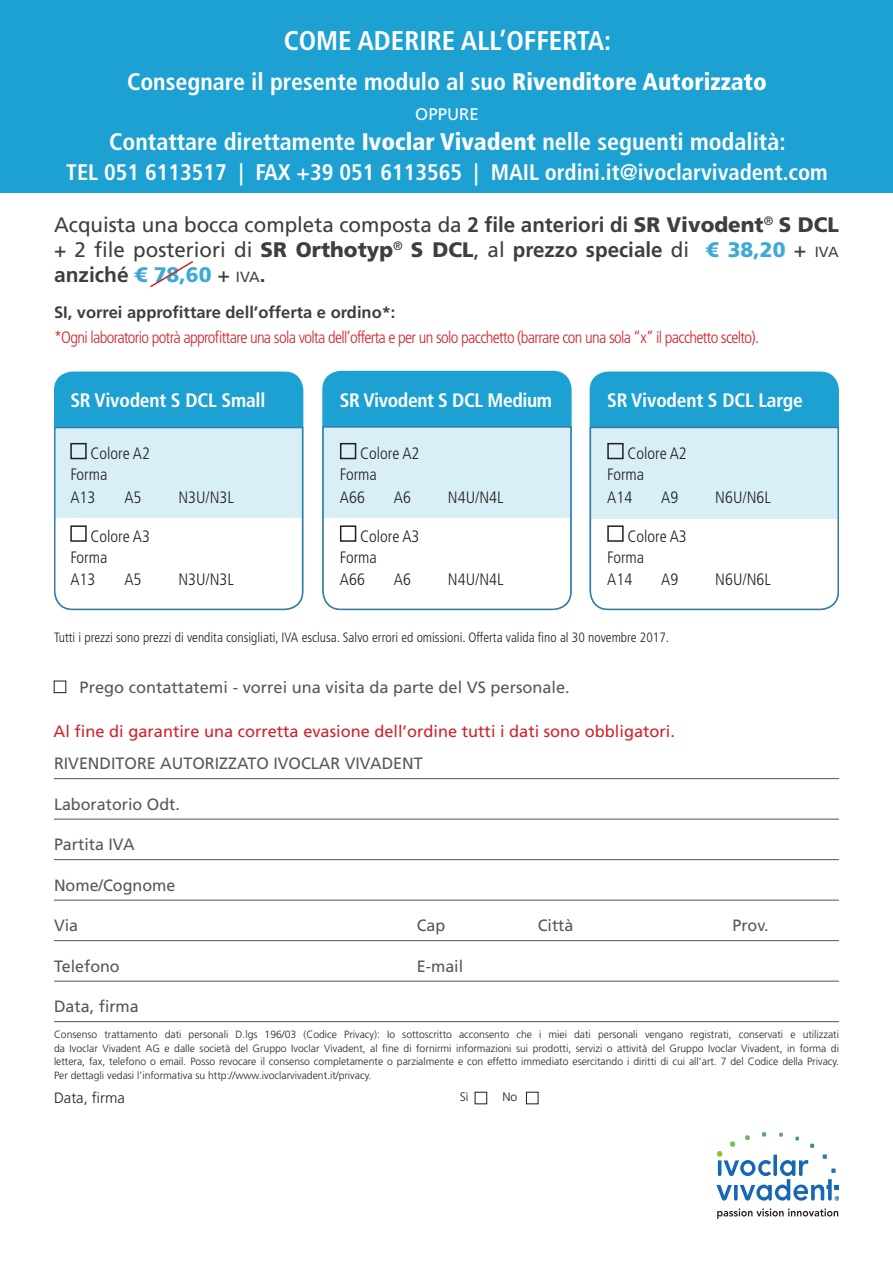
<style>
.page{position:relative;width:893px;height:1263px;background:#fff}
.page>*{position:absolute;margin:0;border:0;box-sizing:border-box;transform-origin:0 0}
.t1{font:700 condensed 27px "Frutiger LT Std";color:#fff}
.t2{font:700 condensed 24px "Frutiger LT Std";color:#fff}
.t3{font:700 condensed 22.5px "Frutiger LT Std";color:#fff}
.t4{font:21px/25.2px "Frutiger LT Std";color:#3e3e3f;text-align:justify}
.t5{font:700 condensed 19.5px "Frutiger LT Std";letter-spacing:-.01em;color:#fff}
.t6{font:16.8px "Frutiger LT Std";color:#fff}
.t7{font:300 condensed 16.5px/21px "Frutiger LT Std";color:#231f20}
.t8{font:300 condensed 16.5px "Frutiger LT Std";letter-spacing:-.04em;color:#d1232a}
.t9{font:700 16.5px "Frutiger LT Std";color:#3e3e3f}
.t10{font:16.35px "Frutiger LT Std";color:#57585a}
.t11{font:16.35px "Frutiger LT Std";color:#d1232a}
.t12{font:300 15px "Frutiger LT Std";color:#231f20}
.t13{font:300 condensed 13.5px "Frutiger LT Std";color:#231f20}
.t14{font:300 12.3px "Frutiger LT Std";color:#231f20}
.t15{font:300 10.5px/13.5px "Frutiger LT Std";color:#231f20;text-align:justify}
.s1{font-weight:900}
.s2{font-weight:700}
.s3{font-weight:900;color:#3ea9d7}
.s4{font-style:inherit}
.s5{font-size:14.7px}
</style>
<div class="page">
<div style="left:590px;top:372px;width:248px;height:237px;background:#1ca1d2;border-radius:18px"></div>
<svg style="left:589px;top:426px;width:250px;height:185px;background:#f2f7f9"></svg>
<div style="left:590px;top:429px;width:249px;height:89px;background:#d8eff7"></div>
<div style="left:323px;top:372px;width:248px;height:237px;background:#1ca1d2;border-radius:18px"></div>
<svg style="left:322px;top:425px;width:250px;height:186px;background:#f2f7fa"></svg>
<div style="left:322px;top:428px;width:249px;height:89px;background:#d8eff7"></div>
<div style="left:55px;top:372px;width:248px;height:237px;background:#1ca1d2;border-radius:18px"></div>
<svg style="left:54px;top:426px;width:250px;height:185px;background:#f4f8fa"></svg>
<div style="left:54px;top:428px;width:249px;height:89px;background:#d8eff7"></div>
<div style="left:0;top:0;width:893px;height:193px;background:#1ca1d2"></div>
<hr style="left:54px;top:778px;width:785px;height:1px;background:#57585a">
<hr style="left:54px;top:819px;width:785px;height:1px;background:#57585a">
<hr style="left:54px;top:859px;width:785px;height:1px;background:#57585a">
<hr style="left:54px;top:900px;width:785px;height:1px;background:#57585a">
<hr style="left:54px;top:940px;width:785px;height:1px;background:#57585a">
<hr style="left:54px;top:981px;width:785px;height:1px;background:#57585a">
<hr style="left:54px;top:1021px;width:785px;height:1px;background:#57585a">
<svg style="left:716px;top:1132px;width:123px;height:68px"></svg>
<svg style="left:717px;top:1208px;width:121px;height:11px"></svg>
<div style="left:70px;top:443px;width:17px;height:16px;border:2px solid #231f20"></div>
<div style="left:70px;top:525px;width:17px;height:17px;border:2px solid #231f20"></div>
<div style="left:340px;top:443px;width:16px;height:16px;border:2px solid #231f20"></div>
<div style="left:340px;top:525px;width:16px;height:17px;border:2px solid #231f20"></div>
<div style="left:607px;top:443px;width:17px;height:16px;border:2px solid #231f20"></div>
<div style="left:607px;top:525px;width:17px;height:17px;border:2px solid #231f20"></div>
<div style="left:54px;top:680px;width:12px;height:13px;border:1px solid #231f20"></div>
<svg style="left:150px;top:261px;width:43px;height:27px"></svg>
<div style="left:475px;top:1092px;width:12px;height:12px;border:1px solid #231f20"></div>
<div style="left:526px;top:1092px;width:13px;height:12px;border:1px solid #231f20"></div>
<h1 class="t1" style="left:284px;top:25px;width:329px">COME ADERIRE ALL’OFFERTA:</h1>
<h2 class="t2" style="left:127px;top:68px;width:641px">Consegnare il presente modulo al suo <span class="s1">Rivenditore Autorizzato</span></h2>
<h3 class="t6" style="left:415px;top:105px;width:65px">OPPURE</h3>
<h2 class="t2" style="left:109px;top:128px;width:678px">Contattare direttamente <span class="s1">Ivoclar Vivadent</span> nelle seguenti modalità:</h2>
<h3 class="t3" style="left:66px;top:159px;width:763px">TEL 051 6113517 | FAX +39 051 6113565 | MAIL ordini.it@ivoclarvivadent.com</h3>
<h3 class="t4" style="left:54px;top:212px;width:786px">Acquista una bocca completa composta da <span class="s2">2 file anteriori di</span> <span class="s1">SR Vivodent</span><sup>®</sup> <span class="s1">S DCL </span>+ 2 file posteriori di <span class="s1">SR Orthotyp</span><sup>®</sup> <span class="s1">S DCL</span>, al <span class="s2">prezzo speciale</span> di <span class="s3">€ 38,20</span> <span class="s4">+</span> <span class="s5">IVA </span><span class="s2">anziché</span> <span class="s3">€ 78,60</span> <span class="s4">+</span> <span class="s5">IVA</span><span class="s2">.</span></h3>
<h3 class="t9" style="left:54px;top:302px;width:343px">SI, vorrei approfittare dell’offerta e ordino*:</h3>
<h3 class="t8" style="left:54px;top:328px;width:707px">*Ogni laboratorio potrà approfittare una sola volta dell’offerta e per un solo pacchetto (barrare con una sola “x” il pacchetto scelto).</h3>
<h3 class="t5" style="left:70px;top:388px;width:197px">SR Vivodent S DCL Small</h3>
<h3 class="t7" style="left:70px;top:443px;width:81px;text-indent:20px">Colore A2<br>Forma</h3>
<h3 class="t7" style="left:70px;top:487px;width:27px">A13</h3>
<h3 class="t7" style="left:124px;top:487px;width:19px">A5</h3>
<h3 class="t7" style="left:178px;top:487px;width:57px">N3U/N3L</h3>
<h3 class="t7" style="left:70px;top:526px;width:81px;text-indent:20px">Colore A3<br>Forma</h3>
<h3 class="t7" style="left:70px;top:569px;width:27px">A13</h3>
<h3 class="t7" style="left:124px;top:569px;width:19px">A5</h3>
<h3 class="t7" style="left:178px;top:569px;width:57px">N3U/N3L</h3>
<h3 class="t5" style="left:340px;top:388px;width:214px">SR Vivodent S DCL Medium</h3>
<h3 class="t7" style="left:340px;top:443px;width:81px;text-indent:20px">Colore A2<br>Forma</h3>
<h3 class="t7" style="left:340px;top:487px;width:27px">A66</h3>
<h3 class="t7" style="left:394px;top:487px;width:19px">A6</h3>
<h3 class="t7" style="left:448px;top:487px;width:57px">N4U/N4L</h3>
<h3 class="t7" style="left:340px;top:526px;width:81px;text-indent:20px">Colore A3<br>Forma</h3>
<h3 class="t7" style="left:340px;top:569px;width:27px">A66</h3>
<h3 class="t7" style="left:394px;top:569px;width:19px">A6</h3>
<h3 class="t7" style="left:448px;top:569px;width:57px">N4U/N4L</h3>
<h3 class="t5" style="left:607px;top:388px;width:197px">SR Vivodent S DCL Large</h3>
<h3 class="t7" style="left:607px;top:443px;width:81px;text-indent:20px">Colore A2<br>Forma</h3>
<h3 class="t7" style="left:607px;top:487px;width:27px">A14</h3>
<h3 class="t7" style="left:661px;top:487px;width:19px">A9</h3>
<h3 class="t7" style="left:715px;top:487px;width:57px">N6U/N6L</h3>
<h3 class="t7" style="left:607px;top:526px;width:81px;text-indent:20px">Colore A3<br>Forma</h3>
<h3 class="t7" style="left:607px;top:569px;width:27px">A14</h3>
<h3 class="t7" style="left:661px;top:569px;width:19px">A9</h3>
<h3 class="t7" style="left:715px;top:569px;width:57px">N6U/N6L</h3>
<p class="t13" style="left:54px;top:629px;width:617px">Tutti i prezzi sono prezzi di vendita consigliati, IVA esclusa. Salvo errori ed omissioni. Offerta valida fino al 30 novembre 2017.</p>
<h3 class="t10" style="left:80px;top:677px;width:492px">Prego contattatemi - vorrei una visita da parte del VS personale.</h3>
<h3 class="t11" style="left:54px;top:722px;width:623px">Al fine di garantire una corretta evasione dell’ordine tutti i dati sono obbligatori.</h3>
<h3 class="t10" style="left:54px;top:754px;width:370px">RIVENDITORE AUTORIZZATO IVOCLAR VIVADENT</h3>
<h3 class="t10" style="left:54px;top:795px;width:127px">Laboratorio Odt.</h3>
<h3 class="t10" style="left:54px;top:835px;width:82px">Partita IVA</h3>
<h3 class="t10" style="left:54px;top:875px;width:123px">Nome/Cognome</h3>
<h3 class="t10" style="left:54px;top:916px;width:26px">Via</h3>
<h3 class="t10" style="left:417px;top:916px;width:30px">Cap</h3>
<h3 class="t10" style="left:538px;top:916px;width:37px">Città</h3>
<h3 class="t10" style="left:732px;top:916px;width:38px">Prov.</h3>
<h3 class="t10" style="left:54px;top:956px;width:67px">Telefono</h3>
<h3 class="t10" style="left:417px;top:956px;width:48px">E-mail</h3>
<h3 class="t10" style="left:54px;top:997px;width:86px">Data, firma</h3>
<p class="t15" style="left:54px;top:1028px;width:786px">Consenso trattamento dati personali D.lgs 196/03 (Codice Privacy): Io sottoscritto acconsento che i miei dati personali vengano registrati, conservati e utilizzati da Ivoclar Vivadent AG e dalle società del Gruppo Ivoclar Vivadent, al fine di fornirmi informazioni sui prodotti, servizi o attività del Gruppo Ivoclar Vivadent, in forma di lettera, fax, telefono o email. Posso revocare il consenso completamente o parzialmente e con effetto immediato esercitando i diritti di cui all’art. 7 del Codice della Privacy.<br>Per dettagli vedasi l’informativa su http://www.ivoclarvivadent.it/privacy.</p>
<h3 class="t12" style="left:54px;top:1089px;width:72px">Data, firma</h3>
<p class="t14" style="left:460px;top:1090px;width:10px">Sì</p>
<p class="t14" style="left:502px;top:1090px;width:16px">No</p>
</div>
